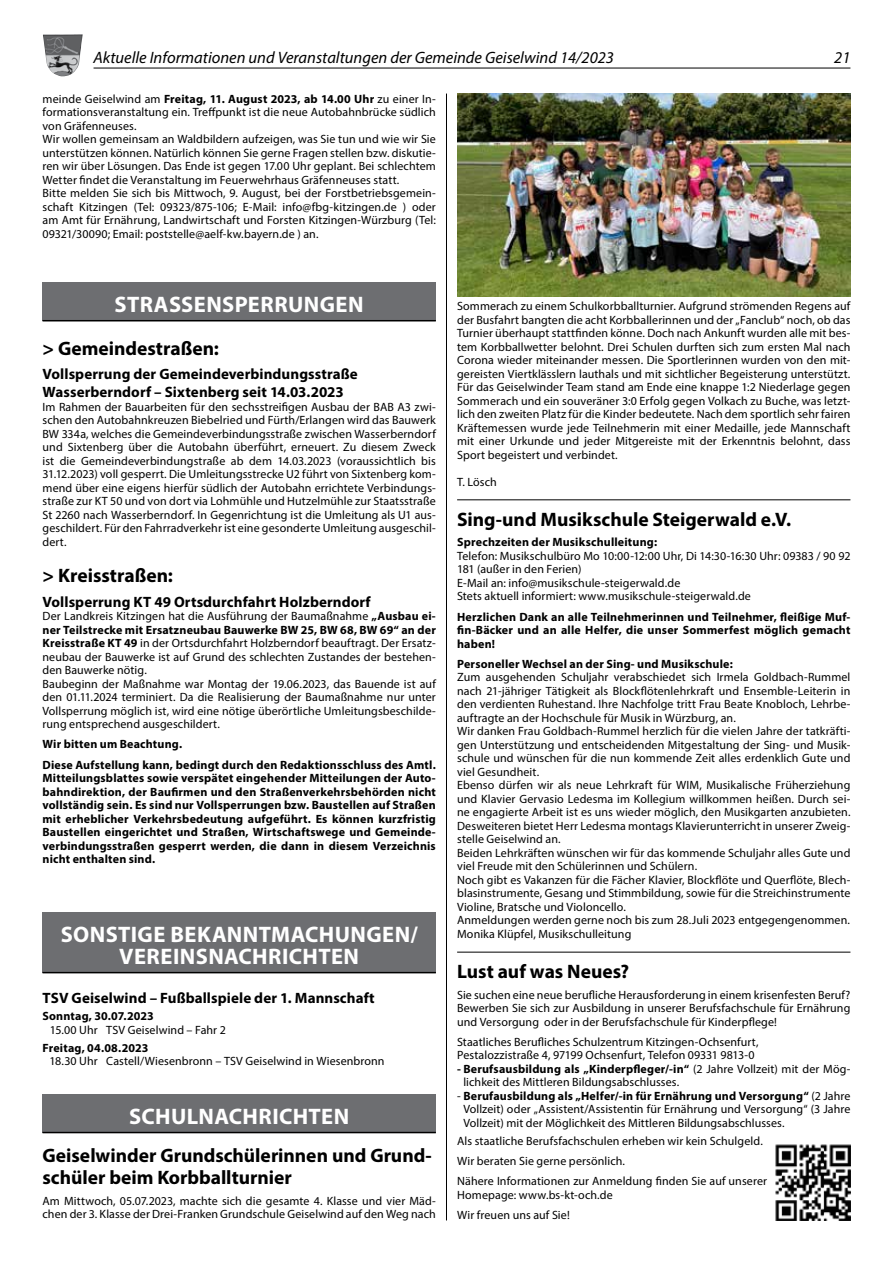
<style>
.page{position:relative;width:893px;height:1263px;background:#fff}
.page>*{position:absolute;margin:0;border:0;box-sizing:border-box;transform-origin:0 0}
.t1{font:700 22.5px/22.5px "Myriad Pro";letter-spacing:.015em;color:#fff;text-align:center}
.t2{font:700 19.5px/22.5px "Myriad Pro";color:#000}
.t3{font:italic 16.5px "Myriad Pro";color:#000}
.t4{font:700 15px/18px "Myriad Pro";letter-spacing:.005em;color:#000}
.t5{font:12px/13.5px "Myriad Pro";letter-spacing:.01em;color:#000}
.t6{font:700 12px/13.5px "Myriad Pro";letter-spacing:.015em;color:#000;text-align:justify}
.s1{font-weight:700}
</style>
<div class="page">
<hr style="left:446px;top:94px;width:1px;height:1126px;background:#000">
<div style="left:43px;top:283px;width:393px;height:38px;background:#6d6e71"></div>
<hr style="left:43px;top:320px;width:393px;height:1px;background:#000">
<div style="left:43px;top:912px;width:393px;height:61px;background:#6d6e71"></div>
<hr style="left:43px;top:972px;width:393px;height:1px;background:#000">
<div style="left:43px;top:1094px;width:393px;height:38px;background:#6d6e71"></div>
<hr style="left:43px;top:1132px;width:393px;height:1px;background:#000">
<hr style="left:457px;top:499px;width:393px;height:1px;background:#000">
<hr style="left:457px;top:952px;width:393px;height:1px;background:#000">
<img style="left:457px;top:94px;width:393px;height:203px">
<img style="left:775px;top:1144px;width:75px;height:76px">
<hr style="left:94px;top:68px;width:756px;height:1px;background:#000">
<img style="left:43px;top:34px;width:40px;height:42px">
<h3 class="t3" style="left:94px;top:48px;width:522px">Aktuelle Informationen und Veranstaltungen der Gemeinde Geiselwind 14/2023</h3>
<h3 class="t3" style="left:834px;top:48px;width:18px">21</h3>
<p class="t5" style="left:43px;top:92px;width:395px">meinde Geiselwind am <span class="s1">Freitag, 11. August 2023, ab 14.00 Uhr</span> zu einer In&shy;formationsveranstaltung ein. Treffpunkt ist die neue Autobahnbrücke südlich von Gräfenneuses.<br>Wir wollen gemeinsam an Waldbildern aufzeigen, was Sie tun und wie wir Sie unterstützen können. Natürlich können Sie gerne Fragen stellen bzw. diskutie&shy;ren wir über Lösungen. Das Ende ist gegen 17.00 Uhr geplant. Bei schlechtem Wetter findet die Veranstaltung im Feuerwehrhaus Gräfenneuses statt.<br>Bitte melden Sie sich bis Mittwoch, 9. August, bei der Forstbetriebsgemein&shy;schaft Kitzingen (Tel: 09323/875-106; E-Mail: info@fbg-kitzingen.de ) oder am Amt für Ernährung, Landwirtschaft und Forsten Kitzingen-Würzburg (Tel:<br>09321/30090; Email: poststelle@aelf-kw.bayern.de ) an.</p>
<h1 class="t1" style="left:115px;top:293px;width:251px">STRASSENSPERRUNGEN</h1>
<h2 class="t2" style="left:43px;top:336px;width:178px">&gt; Gemeindestraßen:</h2>
<p class="t4" style="left:43px;top:365px;width:317px">Vollsperrung der Gemeindeverbindungsstraße<br>Wasserberndorf – Sixtenberg seit 14.03.2023</p>
<p class="t5" style="left:43px;top:400px;width:395px;text-align:justify">Im Rahmen der Bauarbeiten für den sechsstreifigen Ausbau der BAB A3 zwi&shy;schen den Autobahnkreuzen Biebelried und Fürth/Erlangen wird das Bauwerk BW 334a, welches die Gemeindeverbindungsstraße zwischen Wasserberndorf und Sixtenberg über die Autobahn überführt, erneuert. Zu diesem Zweck ist die Gemeindeverbindungstraße ab dem 14.03.2023 (voraussichtlich bis 31.12.2023) voll gesperrt. Die Umleitungsstrecke U2 führt von Sixtenberg kom&shy;mend über eine eigens hierfür südlich der Autobahn errichtete Verbindungs&shy;straße zur KT 50 und von dort via Lohmühle und Hutzelmühle zur Staatsstraße St 2260 nach Wasserberndorf. In Gegenrichtung ist die Umleitung als U1 aus&shy;geschildert. Für den Fahrradverkehr ist eine gesonderte Umleitung ausgeschil&shy;dert.</p>
<h2 class="t2" style="left:43px;top:563px;width:132px">&gt; Kreisstraßen:</h2>
<p class="t4" style="left:43px;top:592px;width:330px">Vollsperrung KT 49 Ortsdurchfahrt Holzberndorf</p>
<p class="t5" style="left:43px;top:609px;width:395px">Der Landkreis Kitzingen hat die Ausführung der Baumaßnahme <span class="s1">„Ausbau ei&shy;ner Teilstrecke mit Ersatzneubau Bauwerke BW 25, BW 68, BW 69“ an der Kreisstraße KT 49</span> in der Ortsdurchfahrt Holzberndorf beauftragt. Der Ersatz&shy;neubau der Bauwerke ist auf Grund des schlechten Zustandes der bestehen&shy;den Bauwerke nötig.<br>Baubeginn der Maßnahme war Montag der 19.06.2023, das Bauende ist auf den 01.11.2024 terminiert. Da die Realisierung der Baumaßnahme nur unter Vollsperrung möglich ist, wird eine nötige überörtliche Umleitungsbeschilde&shy;rung entsprechend ausgeschildert.</p>
<p class="t6" style="left:43px;top:734px;width:395px;line-height:20.2px">Wir bitten um Beachtung.<br>Diese Aufstellung kann, bedingt durch den Redaktionsschluss des Amtl.</p>
<p class="t6" style="left:43px;top:771px;width:395px">Mitteilungsblattes sowie verspätet eingehender Mitteilungen der Auto&shy;bahndirektion, der Baufirmen und den Straßenverkehrsbehörden nicht vollständig sein. Es sind nur Vollsperrungen bzw. Baustellen auf Straßen mit erheblicher Verkehrsbedeutung aufgeführt. Es können kurzfristig Baustellen eingerichtet und Straßen, Wirtschaftswege und Gemeinde&shy;verbindungsstraßen gesperrt werden, die dann in diesem Verzeichnis nicht enthalten sind.</p>
<h1 class="t1" style="left:61px;top:922px;width:358px">SONSTIGE BEKANNTMACHUNGEN/<br>VEREINSNACHRICHTEN</h1>
<p class="t4" style="left:43px;top:988px;width:334px">TSV Geiselwind – Fußballspiele der 1. Mannschaft</p>
<p class="t6" style="left:43px;top:1009px;width:113px">Sonntag, 30.07.2023</p>
<p class="t5" style="left:50px;top:1023px;width:177px">15.00 Uhr TSV Geiselwind – Fahr 2</p>
<p class="t6" style="left:43px;top:1040px;width:107px">Freitag, 04.08.2023</p>
<p class="t5" style="left:50px;top:1054px;width:337px">18.30 Uhr Castell/Wiesenbronn – TSV Geiselwind in Wiesenbronn</p>
<h1 class="t1" style="left:129px;top:1104px;width:222px">SCHULNACHRICHTEN</h1>
<h2 class="t2" style="left:43px;top:1143px;width:391px">Geiselwinder Grundschülerinnen und Grund&shy;schüler beim Korbballturnier</h2>
<p class="t5" style="left:43px;top:1194px;width:395px">Am Mittwoch, 05.07.2023, machte sich die gesamte 4. Klasse und vier Mäd&shy;chen der 3. Klasse der Drei-Franken Grundschule Geiselwind auf den Weg nach</p>
<p class="t5" style="left:457px;top:299px;width:395px;text-align:justify">Sommerach zu einem Schulkorbballturnier. Aufgrund strömenden Regens auf der Busfahrt bangten die acht Korbballerinnen und der „Fanclub“ noch, ob das Turnier überhaupt stattfinden könne. Doch nach Ankunft wurden alle mit bes&shy;tem Korbballwetter belohnt. Drei Schulen durften sich zum ersten Mal nach Corona wieder miteinander messen. Die Sportlerinnen wurden von den mit&shy;gereisten Viertklässlern lauthals und mit sichtlicher Begeisterung unterstützt.<br>Für das Geiselwinder Team stand am Ende eine knappe 1:2 Niederlage gegen Sommerach und ein souveräner 3:0 Erfolg gegen Volkach zu Buche, was letzt&shy;lich den zweiten Platz für die Kinder bedeutete. Nach dem sportlich sehr fairen Kräftemessen wurde jede Teilnehmerin mit einer Medaille, jede Mannschaft mit einer Urkunde und jeder Mitgereiste mit der Erkenntnis belohnt, dass Sport begeistert und verbindet.</p>
<p class="t5" style="left:457px;top:475px;width:41px">T. Lösch</p>
<h2 class="t2" style="left:457px;top:508px;width:336px">Sing-und Musikschule Steigerwald e.V.</h2>
<p class="t6" style="left:457px;top:535px;width:202px">Sprechzeiten der Musikschulleitung:</p>
<p class="t5" style="left:457px;top:549px;width:395px">Telefon: Musikschulbüro Mo 10:00-12:00 Uhr, Di 14:30-16:30 Uhr: 09383 / 90 92<br>181 (außer in den Ferien)<br>E-Mail an: info@musikschule-steigerwald.de<br>Stets aktuell informiert: www.musikschule-steigerwald.de</p>
<p class="t6" style="left:457px;top:609px;width:395px">Herzlichen Dank an alle Teilnehmerinnen und Teilnehmer, fleißige Muf&shy;fin-Bäcker und an alle Helfer, die unser Sommerfest möglich gemacht haben!</p>
<p class="t6" style="left:457px;top:657px;width:277px">Personeller Wechsel an der Sing- und Musikschule:</p>
<p class="t5" style="left:457px;top:670px;width:395px">Zum ausgehenden Schuljahr verabschiedet sich Irmela Goldbach-Rummel nach 21-jähriger Tätigkeit als Blockflötenlehrkraft und Ensemble-Leiterin in den verdienten Ruhestand. Ihre Nachfolge tritt Frau Beate Knobloch, Lehrbe&shy;auftragte an der Hochschule für Musik in Würzburg, an.<br>Wir danken Frau Goldbach-Rummel herzlich für die vielen Jahre der tatkräfti&shy;gen Unterstützung und entscheidenden Mitgestaltung der Sing- und Musik&shy;schule und wünschen für die nun kommende Zeit alles erdenklich Gute und viel Gesundheit.<br>Ebenso dürfen wir als neue Lehrkraft für WIM, Musikalische Früherziehung und Klavier Gervasio Ledesma im Kollegium willkommen heißen. Durch sei&shy;ne engagierte Arbeit ist es uns wieder möglich, den Musikgarten anzubieten.<br>Desweiteren bietet Herr Ledesma montags Klavierunterricht in unserer Zweig&shy;stelle Geiselwind an.<br>Beiden Lehrkräften wünschen wir für das kommende Schuljahr alles Gute und viel Freude mit den Schülerinnen und Schülern.<br>Noch gibt es Vakanzen für die Fächer Klavier, Blockflöte und Querflöte, Blech&shy;blasinstrumente, Gesang und Stimmbildung, sowie für die Streichinstrumente Violine, Bratsche und Violoncello.<br>Anmeldungen werden gerne noch bis zum 28.Juli 2023 entgegengenommen.<br>Monika Klüpfel, Musikschulleitung</p>
<h2 class="t2" style="left:457px;top:960px;width:174px">Lust auf was Neues?</h2>
<p class="t5" style="left:457px;top:988px;width:395px;text-align:justify">Sie suchen eine neue berufliche Herausforderung in einem krisenfesten Beruf?<br>Bewerben Sie sich zur Ausbildung in unserer Berufsfachschule für Ernährung und Versorgung oder in der Berufsfachschule für Kinderpflege!</p>
<p class="t5" style="left:457px;top:1035px;width:303px">Staatliches Berufliches Schulzentrum Kitzingen-Ochsenfurt,<br>Pestalozzistraße 4, 97199 Ochsenfurt, Telefon 09331 9813-0</p>
<p class="t5" style="left:463px;top:1062px;width:389px;text-indent:-6px"><span class="s1">- Berufsausbildung als „Kinderpfleger/-in“</span> (2 Jahre Vollzeit) mit der Mög&shy;lichkeit des Mittleren Bildungsabschlusses.</p>
<p class="t5" style="left:463px;top:1089px;width:389px;text-align:justify;text-indent:-6px">- <span class="s1">Berufausbildung als „Helfer/-in für Ernährung und Versorgung“</span> (2 Jahre Vollzeit) oder „Assistent/Assistentin für Ernährung und Versorgung“ (3 Jahre Vollzeit) mit der Möglichkeit des Mittleren Bildungsabschlusses.</p>
<p class="t5" style="left:457px;top:1130px;width:311px;line-height:20.2px">Als staatliche Berufsfachschulen erheben wir kein Schulgeld.<br>Wir beraten Sie gerne persönlich.<br>Nähere Informationen zur Anmeldung finden Sie auf unserer</p>
<p class="t5" style="left:457px;top:1184px;width:157px;line-height:20.2px">Homepage: www.bs-kt-och.de<br>Wir freuen uns auf Sie!</p>
</div>
